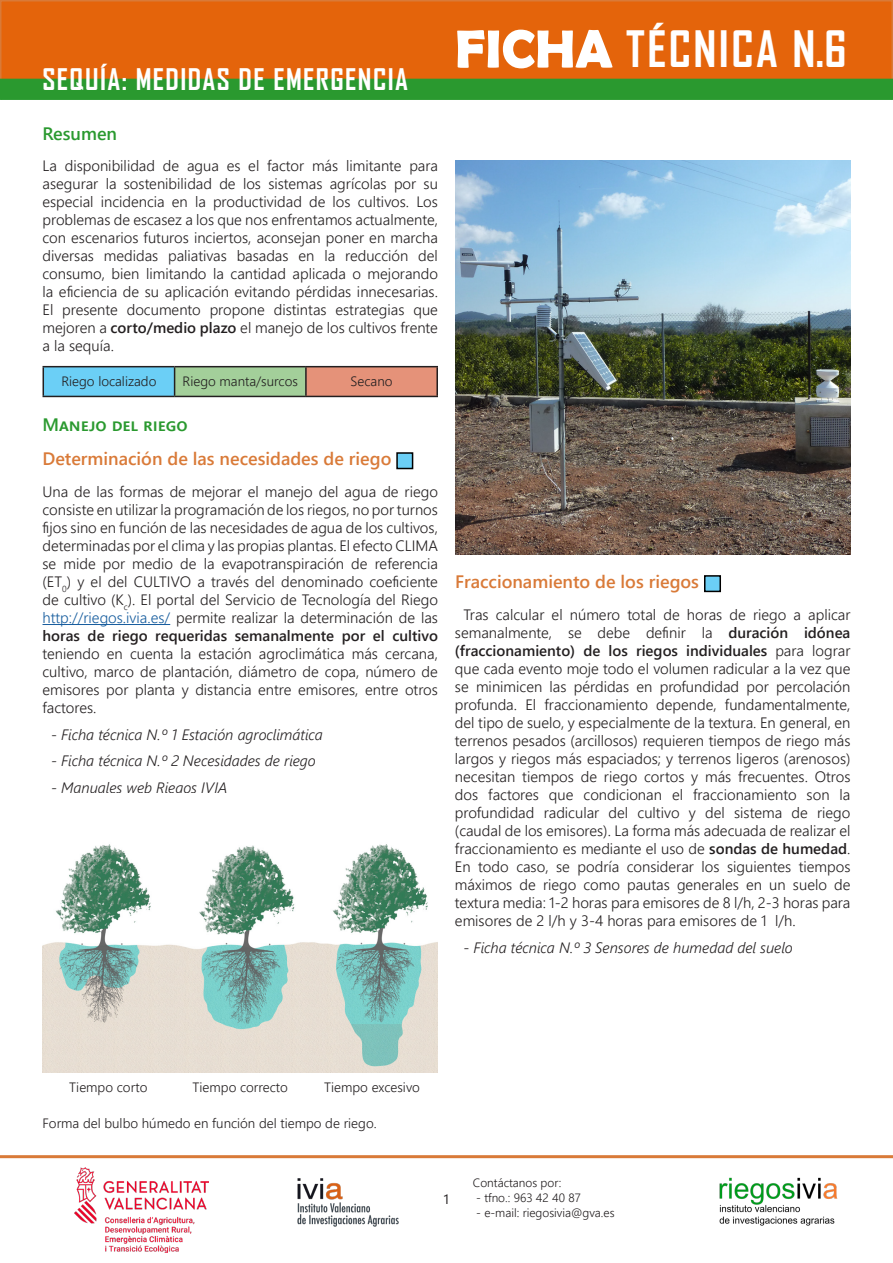
<style>
.page{position:relative;width:893px;height:1263px;background:#fff}
.page>*{position:absolute;margin:0;border:0;box-sizing:border-box;transform-origin:0 0}
.t1{font:700 48px "Agency FB";letter-spacing:.05em;color:#fff}
.t2{font:700 28.5px "Agency FB";letter-spacing:.05em;color:#fff}
.t3{font:600 18px "Segoe UI";color:#d97a38}
.t4{font:600 18px "Segoe UI";color:#2a992f}
.t5{font:300 15px/18px "Segoe UI";color:#231f20;text-align:justify}
.t6{font:italic 300 15px "Segoe UI";color:#231f20}
.t7{font:300 13.5px "Segoe UI";color:#231f20}
.t8{font:13.5px "Segoe UI";color:#231f20}
.t9{font:300 12px "Segoe UI";color:#231f20}
.s1{font-weight:600}
.s2{color:#175d9e}
.s3{font-style:normal}
.s4{font-family:"Berlin Sans FB Demi";font-size:54px}
</style>
<div class="page">
<div style="left:0;top:0;width:893px;height:85px;background:#e4640b;border:2px solid #d97a38"></div>
<div style="left:0;top:79px;width:893px;height:21px;background:#2a992f"></div>
<img style="left:74px;top:1167px;width:134px;height:85px">
<img style="left:719px;top:1177px;width:119px;height:49px">
<hr style="left:0;top:1155px;width:893px;height:3px;background:#d97a38">
<img style="left:272px;top:1158px;width:134px;height:69px">
<hr style="left:43px;top:624px;width:127px;height:1px;background:#175d9e">
<div style="left:43px;top:367px;width:132px;height:29px;background:#6bcff6"></div>
<div style="left:175px;top:367px;width:131px;height:29px;background:#a3cf9a"></div>
<div style="left:306px;top:367px;width:131px;height:29px;background:#e59279"></div>
<hr style="left:43px;top:366px;width:132px;height:1px;background:#231f20">
<svg style="left:43px;top:367px;width:1px;height:29px"></svg>
<hr style="left:175px;top:366px;width:131px;height:1px;background:#231f20">
<svg style="left:174px;top:367px;width:1px;height:29px"></svg>
<hr style="left:306px;top:366px;width:132px;height:1px;background:#231f20">
<hr style="left:305px;top:367px;width:2px;height:29px;background:#231f20">
<hr style="left:436px;top:367px;width:2px;height:29px;background:#231f20">
<hr style="left:43px;top:396px;width:132px;height:1px;background:#231f20">
<hr style="left:175px;top:396px;width:131px;height:1px;background:#231f20">
<hr style="left:306px;top:396px;width:132px;height:1px;background:#231f20">
<div style="left:396px;top:452px;width:17px;height:17px;background:#6bcff6;border:2px solid #000"></div>
<div style="left:704px;top:575px;width:17px;height:17px;background:#6bcff6;border:2px solid #000"></div>
<img style="left:43px;top:844px;width:395px;height:229px">
<img style="left:455px;top:161px;width:395px;height:393px">
<p class="t2" style="left:43px;top:61px;width:367px">SEQUÍA: MEDIDAS DE EMERGENCIA</p>
<p class="t4" style="left:43px;top:116px;width:76px">Resumen</p>
<p class="t5" style="left:43px;top:156px;width:397px">La disponibilidad de agua es el factor más limitante para asegurar la sostenibilidad de los sistemas agrícolas por su especial incidencia en la productividad de los cultivos. Los problemas de escasez a los que nos enfrentamos actualmente, con escenarios futuros inciertos, aconsejan poner en marcha diversas medidas paliativas basadas en la reducción del consumo, bien limitando la cantidad aplicada o mejorando la eficiencia de su aplicación evitando pérdidas innecesarias.<br>El presente documento propone distintas estrategias que mejoren a <span class="s1">corto/medio plazo</span> el manejo de los cultivos frente a la sequía.</p>
<p class="t7" style="left:61px;top:369px;width:97px">Riego localizado</p>
<p class="t7" style="left:183px;top:369px;width:117px">Riego manta/surcos</p>
<p class="t7" style="left:351px;top:369px;width:43px">Secano</p>
<p class="t4" style="left:43px;top:408px;width:147px">Manejo del riego</p>
<p class="t3" style="left:43px;top:442px;width:350px">Determinación de las necesidades de riego</p>
<p class="t5" style="left:43px;top:481px;width:397px">Una de las formas de mejorar el manejo del agua de riego consiste en utilizar la programación de los riegos, no por turnos fijos sino en función de las necesidades de agua de los cultivos, determinadas por el clima y las propias plantas. El efecto CLIMA se mide por medio de la evapotranspiración de referencia (ET<sub>0</sub>) y el del CULTIVO a través del denominado coeficiente de cultivo (K<sub>c</sub>). El portal del Servicio de Tecnología del Riego <span class="s2">http://riegos.ivia.es/</span> permite realizar la determinación de las <span class="s1">horas de riego requeridas semanalmente por el cultivo </span>teniendo en cuenta la estación agroclimática más cercana, cultivo, marco de plantación, diámetro de copa, número de emisores por planta y distancia entre emisores, entre otros factores.</p>
<p class="t6" style="left:51px;top:720px;width:273px"><span class="s3">-</span> Ficha técnica N.º 1 Estación agroclimática</p>
<p class="t6" style="left:51px;top:747px;width:266px">- Ficha técnica N.º 2 Necesidades de riego</p>
<p class="t6" style="left:51px;top:773px;width:178px">- Manuales web Riegos IVIA</p>
<p class="t1" style="left:455px;top:20px;width:393px"><span class="s4">FICHA</span> TÉCNICA N.6</p>
<p class="t3" style="left:455px;top:565px;width:245px">Fraccionamiento de los riegos</p>
<p class="t5" style="left:455px;top:604px;width:397px;text-indent:9px">Tras calcular el número total de horas de riego a aplicar semanalmente, se debe definir la <span class="s1">duración idónea (fraccionamiento) de los riegos individuales</span> para lograr que cada evento moje todo el volumen radicular a la vez que se minimicen las pérdidas en profundidad por percolación profunda. El fraccionamiento depende, fundamentalmente, del tipo de suelo, y especialmente de la textura. En general, en terrenos pesados (arcillosos) requieren tiempos de riego más largos y riegos más espaciados; y terrenos ligeros (arenosos) necesitan tiempos de riego cortos y más frecuentes. Otros dos factores que condicionan el fraccionamiento son la profundidad radicular del cultivo y del sistema de riego (caudal de los emisores). La forma más adecuada de realizar el fraccionamiento es mediante el uso de <span class="s1">sondas de humedad</span>.<br>En todo caso, se podría considerar los siguientes tiempos máximos de riego como pautas generales en un suelo de textura media: 1-2 horas para emisores de 8 l/h, 2-3 horas para emisores de 2 l/h y 3-4 horas para emisores de 1 l/h.</p>
<p class="t6" style="left:463px;top:933px;width:331px"><span class="s3">-</span> Ficha técnica N.º 3 Sensores de humedad del suelo</p>
<p class="t7" style="left:69px;top:1074px;width:80px">Tiempo corto</p>
<p class="t7" style="left:193px;top:1074px;width:97px">Tiempo correcto</p>
<p class="t7" style="left:324px;top:1074px;width:97px">Tiempo excesivo</p>
<p class="t7" style="left:43px;top:1111px;width:336px">Forma del bulbo húmedo en función del tiempo de riego.</p>
<p class="t8" style="left:443px;top:1186px;width:9px">1</p>
<p class="t9" style="left:473px;top:1171px;width:90px">Contáctanos por:</p>
<p class="t9" style="left:476px;top:1186px;width:106px">- tfno.: 963 42 40 87</p>
<p class="t9" style="left:476px;top:1201px;width:140px">- e-mail: riegosivia@gva.es</p>
</div>
